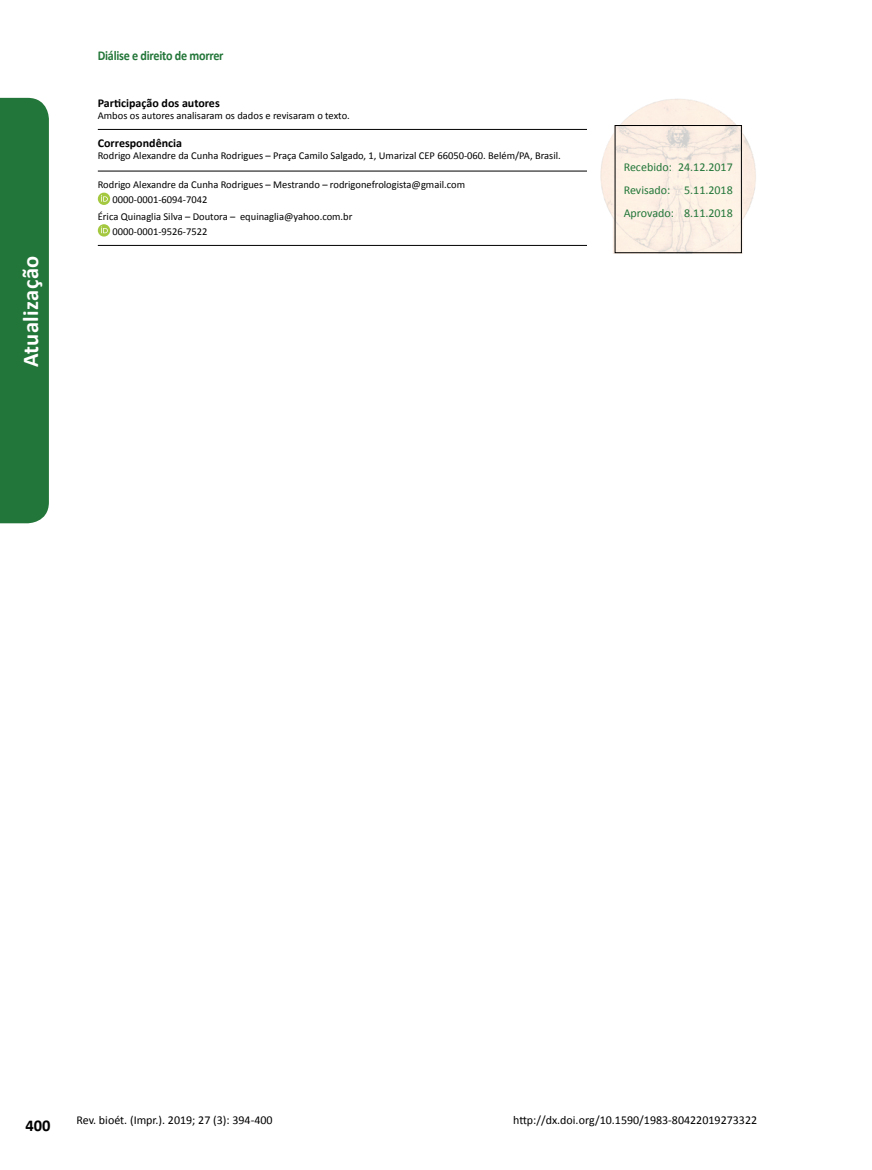
<style>
.page{position:relative;width:872px;height:1170px;background:#fff}
.page>*{position:absolute;margin:0;border:0;box-sizing:border-box;transform-origin:0 0}
.t1{font:700 22.5px "Calibri";letter-spacing:.02em;color:#fff}
.t2{font:700 16.5px "Calibri";color:#000}
.t3{font:700 13.5px "Calibri";letter-spacing:-.02em;color:#237639;scale:.9 1}
.t4{font:12px "Calibri";color:#000}
.t5{font:12px/23px "Calibri";color:#237639;text-align:justify}
.t6{font:700 12px "Calibri";color:#000}
.t7{font:10.5px/14.7px "Calibri";color:#000}
</style>
<div class="page">
<div style="left:0;top:98px;width:49px;height:425px;background:#237639"></div>
<hr style="left:98px;top:129px;width:489px;height:1px;background:#000">
<hr style="left:98px;top:171px;width:489px;height:1px;background:#000">
<hr style="left:98px;top:245px;width:489px;height:1px;background:#000">
<svg style="left:98px;top:193px;width:12px;height:12px"></svg>
<svg style="left:101px;top:195px;width:7px;height:6px"></svg>
<svg style="left:98px;top:224px;width:12px;height:12px"></svg>
<svg style="left:101px;top:226px;width:7px;height:7px"></svg>
<img style="left:600px;top:99px;width:156px;height:154px">
<div style="left:615px;top:125px;width:126px;height:128px;border:1px solid #000"></div>
<h1 class="t1" style="left:15px;top:367px;width:113px;rotate:-90deg">Atualização</h1>
<p class="t3" style="left:98px;top:46px;width:141px">Diálise e direito de morrer</p>
<p class="t6" style="left:98px;top:94px;width:123px">Participação dos autores</p>
<p class="t7" style="left:98px;top:109px;width:253px">Ambos os autores analisaram os dados e revisaram o texto.</p>
<p class="t6" style="left:98px;top:134px;width:86px">Correspondência</p>
<p class="t7" style="left:98px;top:148px;width:464px">Rodrigo Alexandre da Cunha Rodrigues – Praça Camilo Salgado, 1, Umarizal CEP 66050-060. Belém/PA, Brasil.</p>
<p class="t7" style="left:112px;top:177px;width:354px;text-indent:-15px">Rodrigo Alexandre da Cunha Rodrigues – Mestrando – rodrigonefrologista@gmail.com<br>0000-0001-6094-7042</p>
<p class="t7" style="left:112px;top:209px;width:241px;text-indent:-15px">Érica Quinaglia Silva – Doutora – equinaglia@yahoo.com.br<br>0000-0001-9526-7522</p>
<p class="t5" style="left:623px;top:155px;width:111px">Recebido: 24.12.2017<br>Revisado: 5.11.2018<br>Aprovado: 8.11.2018</p>
<h2 class="t2" style="left:26px;top:1113px;width:27px">400</h2>
<p class="t4" style="left:77px;top:1112px;width:197px">Rev. bioét. (Impr.). 2019; 27 (3): 394-400</p>
<p class="t4" style="left:513px;top:1112px;width:245px">http://dx.doi.org/10.1590/1983-80422019273322</p>
</div>
